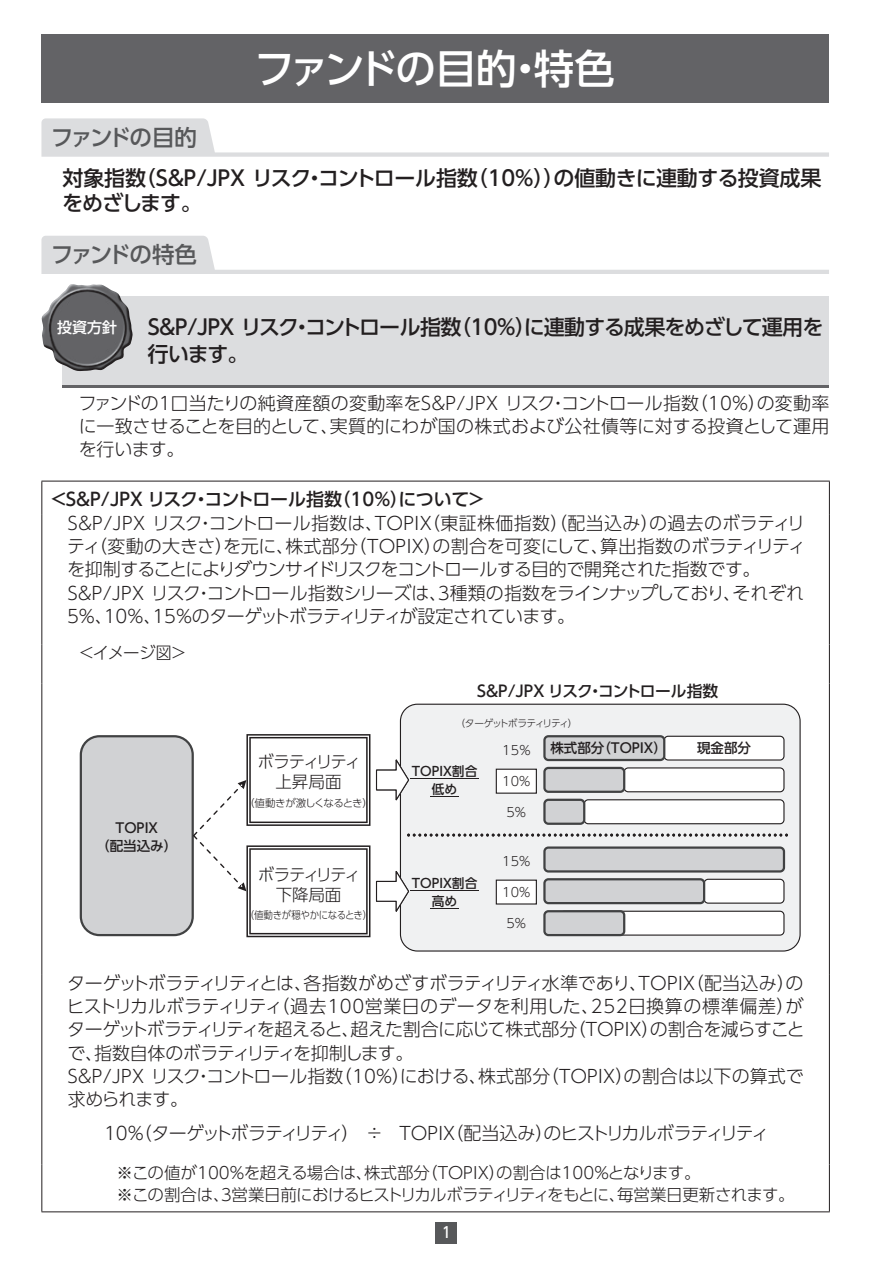
<style>
.page{position:relative;width:893px;height:1263px;background:#fff}
.page>*{position:absolute;margin:0;border:0;box-sizing:border-box;transform-origin:0 0}
.t1{font:500 40.5px "UD Shin Go Pro";letter-spacing:-.06em;color:#fff}
.t2{font:500 22.5px "UD Shin Go Pro";letter-spacing:-.095em;color:#57585a}
.t3{font:500 21px/25.5px "UD Shin Go Pro";letter-spacing:-.04em;color:#231f20}
.t4{font:300 18px/23.2px "UD Shin Go Pro";letter-spacing:-.035em;color:#231f20}
.t5{font:300 18px "UD Shin Go Pro";letter-spacing:-.125em;color:#231f20}
.t6{font:500 18px "UD Shin Go Pro";letter-spacing:-.035em;color:#231f20}
.t7{font:300 16.5px/21.8px "UD Shin Go Pro";letter-spacing:-.04em;color:#231f20}
.t8{font:300 16.5px/19.5px "UD Shin Go Pro";letter-spacing:-.07em;color:#231f20;text-align:center}
.t9{font:500 15.75px "UD Shin Go Pro";letter-spacing:-.02em;color:#231f20}
.t10{font:500 15px "UD Shin Go Pro";color:#fff}
.t11{font:500 15px "UD Shin Go Pro";color:#fff;scale:.9 1}
.t12{font:500 13.5px/18px "UD Shin Go Pro";color:#231f20;text-align:center}
.t13{font:500 13.5px "UD Shin Go Pro";letter-spacing:-.22em;color:#231f20}
.t14{font:500 12.75px/18px "UD Shin Go Pro";color:#231f20;text-align:center}
.t15{font:300 12.75px "UD Shin Go Pro";color:#231f20}
.t16{font:300 10.5px "UD Shin Go Pro";letter-spacing:-.045em;color:#231f20;scale:.9 1}
.t17{font:300 10.5px "UD Shin Go Pro";letter-spacing:-.07em;color:#231f20}
.t18{font:300 9.75px "UD Shin Go Pro";letter-spacing:-.125em;color:#231f20}
</style>
<div class="page">
<div style="left:436px;top:1222px;width:21px;height:21px;background:#57585a"></div>
<div style="left:41px;top:35px;width:788px;height:68px;background:#636366"></div>
<svg style="left:41px;top:118px;width:788px;height:39px"></svg>
<svg style="left:41px;top:236px;width:788px;height:38px"></svg>
<div style="left:63px;top:297px;width:766px;height:91px;background:#dcdddf"></div>
<hr style="left:63px;top:385px;width:766px;height:3px;background:#636366">
<img style="left:41px;top:284px;width:92px;height:87px">
<hr style="left:41px;top:481px;width:789px;height:1px;background:#231f20">
<hr style="left:41px;top:481px;width:1px;height:33px;background:#231f20">
<hr style="left:829px;top:481px;width:1px;height:33px;background:#231f20">
<hr style="left:41px;top:514px;width:1px;height:131px;background:#231f20">
<hr style="left:829px;top:514px;width:1px;height:131px;background:#231f20">
<hr style="left:41px;top:645px;width:1px;height:39px;background:#231f20">
<hr style="left:829px;top:645px;width:1px;height:39px;background:#231f20">
<hr style="left:41px;top:684px;width:1px;height:290px;background:#231f20">
<hr style="left:829px;top:684px;width:1px;height:290px;background:#231f20">
<hr style="left:41px;top:974px;width:1px;height:190px;background:#231f20">
<hr style="left:829px;top:974px;width:1px;height:190px;background:#231f20">
<hr style="left:41px;top:1164px;width:1px;height:47px;background:#231f20">
<hr style="left:829px;top:1164px;width:1px;height:47px;background:#231f20">
<hr style="left:41px;top:1211px;width:789px;height:1px;background:#231f20">
<div style="left:400px;top:704px;width:400px;height:247px;background:#f0f1f2;border-radius:17px"></div>
<div style="left:400px;top:704px;width:401px;height:247px;border:1px solid #231f20;border-radius:17px"></div>
<div style="left:81px;top:736px;width:112px;height:199px;background:#d1d2d4;border-radius:19px"></div>
<div style="left:80px;top:735px;width:114px;height:201px;border:2px solid #414243;border-radius:19px"></div>
<svg style="left:193px;top:734px;width:595px;height:203px"></svg>
<h1 class="t1" style="left:254px;top:36px;width:362px">ファンドの目的・特色</h1>
<p class="t2" style="left:51px;top:119px;width:147px">ファンドの目的</p>
<p class="t3" style="left:62px;top:164px;width:761px">対象指数（Ｓ＆Ｐ/ＪＰＸ リスク・コントロール指数（10％））の値動きに連動する投資成果をめざします。</p>
<p class="t2" style="left:51px;top:237px;width:148px">ファンドの特色</p>
<p class="t10" style="left:57px;top:315px;width:61px">投資方針</p>
<p class="t3" style="left:143px;top:313px;width:681px;line-height:27px">Ｓ＆Ｐ/ＪＰＸ リスク・コントロール指数（10％）に連動する成果をめざして運用を行います。</p>
<p class="t4" style="left:78px;top:391px;width:752px;text-align:justify">ファンドの１口当たりの純資産額の変動率をＳ＆Ｐ/ＪＰＸ リスク・コントロール指数（10％）の変動率に一致させることを目的として、実質的にわが国の株式および公社債等に対する投資として運用を行います。</p>
<p class="t6" style="left:50px;top:484px;width:438px">＜Ｓ＆Ｐ/ＪＰＸ リスク・コントロール指数（10％）について＞</p>
<p class="t4" style="left:64px;top:511px;width:743px">Ｓ＆Ｐ/ＪＰＸ リスク・コントロール指数は、ＴＯＰＩＸ（東証株価指数）（配当込み）の過去のボラティリティ（変動の大きさ）を元に、株式部分（ＴＯＰＩＸ）の割合を可変にして、算出指数のボラティリティを抑制することによりダウンサイドリスクをコントロールする目的で開発された指数です。<br>Ｓ＆Ｐ/ＪＰＸ リスク・コントロール指数シリーズは、３種類の指数をラインナップしており、それぞれ５％、10％、15％のターゲットボラティリティが設定されています。</p>
<p class="t7" style="left:78px;top:641px;width:110px">＜イメージ図＞</p>
<p class="t9" style="left:477px;top:679px;width:242px">S&amp;P/JPX リスク・コントロール指数</p>
<p class="t12" style="left:96px;top:819px;width:82px">TOPIX<br>（配当込み）</p>
<p class="t8" style="left:257px;top:752px;width:105px">ボラティリティ上昇局面</p>
<p class="t17" style="left:244px;top:794px;width:130px">（値動きが激しくなるとき）</p>
<p class="t8" style="left:258px;top:865px;width:104px">ボラティリティ下降局面</p>
<p class="t16" style="left:245px;top:906px;width:143px">（値動きが穏やかになるとき）</p>
<p class="t18" style="left:455px;top:715px;width:124px">（ターゲットボラティリティ）</p>
<p class="t14" style="left:412px;top:762px;width:67px">TOPIX割合低め</p>
<p class="t14" style="left:412px;top:874px;width:67px">TOPIX割合高め</p>
<p class="t15" style="left:502px;top:739px;width:30px">15%</p>
<p class="t15" style="left:502px;top:771px;width:30px">10%</p>
<p class="t15" style="left:506px;top:801px;width:21px">5%</p>
<p class="t15" style="left:502px;top:851px;width:30px">15%</p>
<p class="t15" style="left:502px;top:882px;width:30px">10%</p>
<p class="t15" style="left:506px;top:913px;width:21px">5%</p>
<p class="t13" style="left:550px;top:737px;width:118px">株式部分（ＴＯＰＩＸ）</p>
<p class="t12" style="left:697px;top:739px;width:55px">現金部分</p>
<p class="t4" style="left:64px;top:971px;width:742px">ターゲットボラティリティとは、各指数がめざすボラティリティ水準であり、ＴＯＰＩＸ（配当込み）のヒストリカルボラティリティ（過去100営業日のデータを利用した、252日換算の標準偏差）がターゲットボラティリティを超えると、超えた割合に応じて株式部分（ＴＯＰＩＸ）の割合を減らすことで、指数自体のボラティリティを抑制します。<br>Ｓ＆Ｐ/ＪＰＸ リスク・コントロール指数（10％）における、株式部分（ＴＯＰＩＸ）の割合は以下の算式で求められます。</p>
<p class="t5" style="left:104px;top:1118px;width:667px">10％（ターゲットボラティリティ）　÷　ＴＯＰＩＸ（配当込み）のヒストリカルボラティリティ</p>
<p class="t7" style="left:116px;top:1161px;width:680px">※この値が100％を超える場合は、株式部分（ＴＯＰＩＸ）の割合は100％となります。<br>※この割合は、３営業日前におけるヒストリカルボラティリティをもとに、毎営業日更新されます。</p>
<p class="t11" style="left:442px;top:1220px;width:11px">1</p>
</div>
